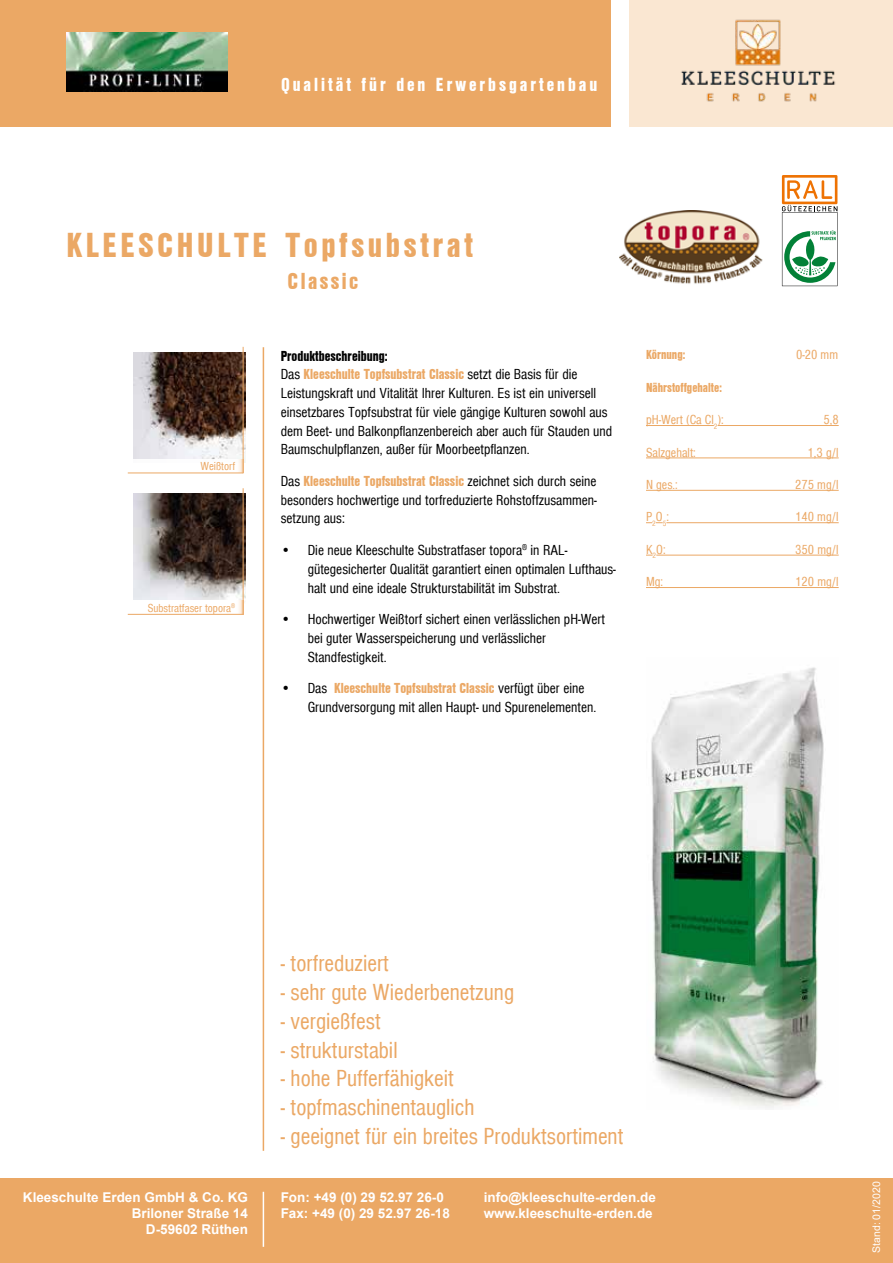
<style>
.page{position:relative;width:893px;height:1263px;background:#fff}
.page>*{position:absolute;margin:0;border:0;box-sizing:border-box;transform-origin:0 0}
.t1{font:36px "Nimbu San D Bla Con";letter-spacing:.1em;color:#eba865}
.t2{font:24px "Nimbu San D Reg Con";color:#eba865}
.t3{font:24px "Nimbu San D Bla Con";letter-spacing:.1em;color:#eba865}
.t4{font:19.65px "Nimbu San D Bla Con";letter-spacing:.15em;color:#fff}
.t5{font:15px/18.8px "Nimbu San D Reg Con";color:#000}
.t6{font:15px/18.8px "Nimbu San D Bla Con";color:#eba865}
.t7{font:700 13.5px/16.2px "Arial";color:#fff}
.t8{font:13.5px "Nimbu San D Reg Con";color:#eba865}
.t9{font:13.5px "Nimbu San D Bla Con";color:#eba865}
.t10{font:12px "Nimbu San D Reg Con";color:#eba865}
.t11{font:10.5px "Arial";color:#fff}
.s1{color:#000}
.s2{font-family:"Nimbu San D Reg Con";color:#000}
</style>
<div class="page">
<div style="left:0;top:0;width:611px;height:126px;background:#eba865"></div>
<div style="left:629px;top:0;width:264px;height:126px;background:#fae7d2"></div>
<img style="left:67px;top:33px;width:160px;height:59px">
<img style="left:681px;top:19px;width:155px;height:83px">
<div style="left:0;top:1178px;width:893px;height:85px;background:#eba865"></div>
<hr style="left:263px;top:1192px;width:1px;height:55px;background:#fff">
<svg style="left:782px;top:175px;width:55px;height:111px"></svg>
<hr style="left:263px;top:347px;width:1px;height:804px;background:#eba865">
<hr style="left:646px;top:425px;width:68px;height:1px;background:#eba865">
<hr style="left:718px;top:425px;width:121px;height:1px;background:#eba865">
<hr style="left:646px;top:457px;width:193px;height:1px;background:#eba865">
<hr style="left:646px;top:490px;width:193px;height:1px;background:#eba865">
<svg style="left:646px;top:522px;width:17px;height:1px"></svg>
<hr style="left:666px;top:522px;width:173px;height:1px;background:#eba865">
<hr style="left:656px;top:555px;width:183px;height:1px;background:#eba865">
<hr style="left:646px;top:587px;width:193px;height:1px;background:#eba865">
<img style="left:619px;top:211px;width:144px;height:73px">
<img style="left:651px;top:667px;width:173px;height:441px">
<img style="left:133px;top:352px;width:113px;height:111px">
<div style="left:133px;top:459px;width:110px;height:14px;background:#fff"></div>
<hr style="left:243px;top:347px;width:1px;height:126px;background:#eba865">
<hr style="left:128px;top:473px;width:115px;height:1px;background:#eba865">
<img style="left:133px;top:494px;width:113px;height:107px">
<hr style="left:243px;top:488px;width:1px;height:127px;background:#eba865">
<hr style="left:128px;top:614px;width:115px;height:1px;background:#eba865">
<h3 class="t4" style="left:281px;top:74px;width:318px">Qualität für den Erwerbsgartenbau</h3>
<h1 class="t1" style="left:67px;top:225px;width:408px">KLEESCHULTE Topfsubstrat</h1>
<h2 class="t3" style="left:288px;top:267px;width:72px">Classic</h2>
<p class="t10" style="left:200px;top:459px;width:36px">Weißtorf</p>
<p class="t10" style="left:148px;top:602px;width:89px">Substratfaser topora<sup>®</sup></p>
<p class="t6" style="left:281px;top:346px;width:298px"><span class="s1">Produktbeschreibung:<br></span><span class="s2">Das</span> Kleeschulte Topfsubstrat Classic <span class="s2">setzt die Basis für die</span></p>
<p class="t5" style="left:281px;top:384px;width:333px">Leistungskraft und Vitalität Ihrer Kulturen. Es ist ein universell einsetzbares Topfsubstrat für viele gängige Kulturen sowohl aus dem Beet- und Balkonpflanzenbereich aber auch für Stauden und Baumschulpflanzen, außer für Moorbeetpflanzen.</p>
<p class="t6" style="left:281px;top:471px;width:317px"><span class="s2">Das</span> Kleeschulte Topfsubstrat Classic <span class="s2">zeichnet sich durch seine</span></p>
<p class="t5" style="left:281px;top:490px;width:318px">besonders hochwertige und torfreduzierte Rohstoffzusammen&shy;setzung aus:</p>
<p class="t5" style="left:308px;top:540px;width:310px;text-indent:-27px">• Die neue Kleeschulte Substratfaser topora<sup>®</sup> in RAL&shy;gütegesicherter Qualität garantiert einen optimalen Lufthaus&shy;halt und eine ideale Strukturstabilität im Substrat.</p>
<p class="t5" style="left:308px;top:609px;width:299px;text-indent:-27px">• Hochwertiger Weißtorf sichert einen verlässlichen pH-Wert bei guter Wasserspeicherung und verlässlicher<br>Standfestigkeit.</p>
<p class="t6" style="left:281px;top:678px;width:305px"><span class="s2">• Das</span> Kleeschulte Topfsubstrat Classic <span class="s2">verfügt über eine</span></p>
<p class="t5" style="left:308px;top:697px;width:290px">Grundversorgung mit allen Haupt- und Spurenelementen.</p>
<p class="t9" style="left:646px;top:347px;width:41px">Körnung:</p>
<p class="t8" style="left:796px;top:348px;width:44px">0-20 mm</p>
<p class="t9" style="left:646px;top:380px;width:77px">Nährstoffgehalte:</p>
<p class="t8" style="left:646px;top:412px;width:79px">pH-Wert (Ca Cl<sub>2</sub>):</p>
<p class="t8" style="left:823px;top:412px;width:17px">5,8</p>
<p class="t8" style="left:646px;top:445px;width:51px">Salzgehalt:</p>
<p class="t8" style="left:808px;top:445px;width:33px">1,3 g/l</p>
<p class="t8" style="left:646px;top:477px;width:33px">N ges.:</p>
<p class="t8" style="left:795px;top:477px;width:45px">275 mg/l</p>
<p class="t8" style="left:646px;top:510px;width:24px">P<sub>2</sub>O<sub>5</sub>:</p>
<p class="t8" style="left:795px;top:510px;width:45px">140 mg/l</p>
<p class="t8" style="left:646px;top:542px;width:21px">K<sub>2</sub>O:</p>
<p class="t8" style="left:795px;top:542px;width:45px">350 mg/l</p>
<p class="t8" style="left:646px;top:574px;width:19px">Mg:</p>
<p class="t8" style="left:795px;top:574px;width:45px">120 mg/l</p>
<h2 class="t2" style="left:281px;top:950px;width:110px">- torfreduziert</h2>
<h2 class="t2" style="left:281px;top:979px;width:235px">- sehr gute Wiederbenetzung</h2>
<h2 class="t2" style="left:281px;top:1008px;width:102px">- vergießfest</h2>
<h2 class="t2" style="left:281px;top:1037px;width:118px">- strukturstabil</h2>
<h2 class="t2" style="left:281px;top:1065px;width:175px">- hohe Pufferfähigkeit</h2>
<h2 class="t2" style="left:281px;top:1094px;width:195px">- topfmaschinentauglich</h2>
<h2 class="t2" style="left:281px;top:1123px;width:344px">- geeignet für ein breites Produktsortiment</h2>
<p class="t7" style="left:23px;top:1189px;width:227px;text-align:right">Kleeschulte Erden GmbH &amp; Co. KG<br>Briloner Straße 14<br>D-59602 Rüthen</p>
<p class="t7" style="left:281px;top:1189px;width:171px">Fon: +49 (0) 29 52.97 26-0<br>Fax: +49 (0) 29 52.97 26-18</p>
<p class="t7" style="left:484px;top:1189px;width:174px">info@kleeschulte-erden.de www.kleeschulte-erden.de</p>
<p class="t11" style="left:869px;top:1253px;width:73px;rotate:-90deg">Stand: 01/2020</p>
</div>
